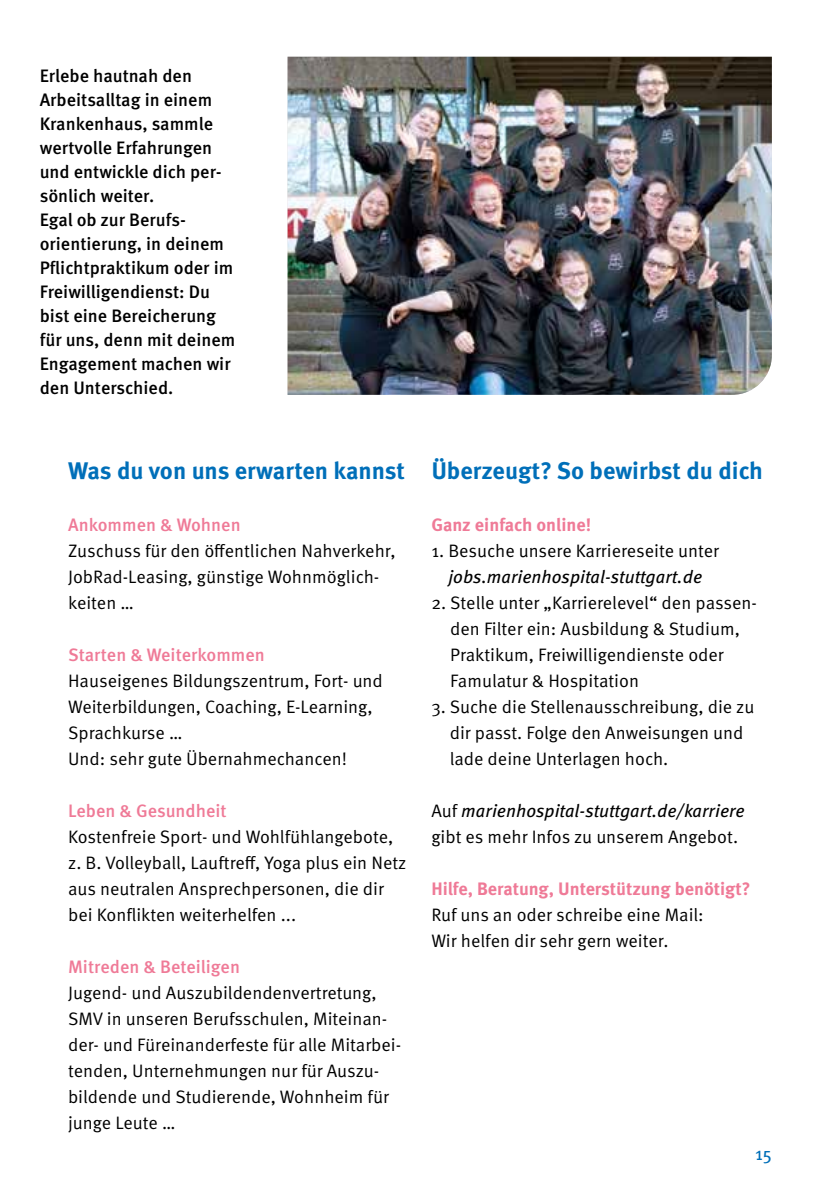
<style>
.page{position:relative;width:840px;height:1191px;background:#fff}
.page>*{position:absolute;margin:0;border:0;box-sizing:border-box;transform-origin:0 0}
.t1{font:700 24px "Meta Pro";color:#006fb9}
.t2{font:18px/26px "Meta Pro";color:#000}
.t3{font:500 18px/24px "Meta Pro";color:#000}
.t4{font:italic 18px/26px "Meta Pro";color:#000}
.t5{font:500 18px "Meta Pro";color:#ef7a97}
.t6{font:700 18px "Meta Pro";color:#ef7a97}
.t7{font:18px "Meta Pro";color:#006fb9}
.s1{font-style:normal}
</style>
<div class="page">
<img style="left:287px;top:57px;width:484px;height:338px">
<p class="t3" style="left:40px;top:64px;width:197px">Erlebe hautnah den<br>Arbeitsalltag in einem<br>Krankenhaus, sammle wertvolle Erfahrungen und entwickle dich per&shy;sönlich weiter.<br>Egal ob zur Berufs&shy;orientierung, in deinem<br>Pflichtpraktikum oder im<br>Freiwilligendienst: Du bist eine Bereicherung für uns, denn mit deinem<br>Engagement machen wir den Unterschied.</p>
<h1 class="t1" style="left:68px;top:455px;width:338px">Was du von uns erwarten kannst</h1>
<p class="t5" style="left:68px;top:513px;width:174px">Ankommen &amp; Wohnen</p>
<p class="t2" style="left:68px;top:537px;width:329px">Zuschuss für den öffentlichen Nahverkehr,<br>JobRad-Leasing, günstige Wohnmöglich&shy;keiten …</p>
<p class="t5" style="left:68px;top:643px;width:198px">Starten &amp; Weiterkommen</p>
<p class="t2" style="left:68px;top:667px;width:316px">Hauseigenes Bildungszentrum, Fort- und Weiterbildungen, Coaching, E-Learning, Sprachkurse …<br>Und: sehr gute Übernahmechancen!</p>
<p class="t5" style="left:68px;top:799px;width:160px">Leben &amp; Gesundheit</p>
<p class="t2" style="left:68px;top:823px;width:340px">Kostenfreie Sport- und Wohlfühlangebote, z. B. Volleyball, Lauftreff, Yoga plus ein Netz aus neutralen Ansprechpersonen, die dir bei Konflikten weiterhelfen ...</p>
<p class="t5" style="left:68px;top:955px;width:173px">Mitreden &amp; Beteiligen</p>
<p class="t2" style="left:68px;top:979px;width:334px">Jugend- und Auszubildendenvertretung, SMV in unseren Berufsschulen, Miteinan&shy;der- und Füreinanderfeste für alle Mitarbei&shy;tenden, Unternehmungen nur für Auszu&shy;bildende und Studierende, Wohnheim für junge Leute …</p>
<h1 class="t1" style="left:431px;top:455px;width:333px">Überzeugt? So bewirbst du dich</h1>
<p class="t6" style="left:431px;top:513px;width:161px">Ganz einfach online!</p>
<p class="t2" style="left:431px;top:537px;width:289px">1. Besuche unsere Karriereseite unter</p>
<p class="t4" style="left:448px;top:563px;width:255px">jobs.marienhospital-stuttgart.de</p>
<p class="t2" style="left:450px;top:589px;width:308px;text-indent:-19px">2. Stelle unter „Karrierelevel“ den passen&shy;den Filter ein: Ausbildung &amp; Studium, Praktikum, Freiwilligendienste oder Famulatur &amp; Hospitation</p>
<p class="t2" style="left:449px;top:693px;width:306px;text-indent:-18px">3. Suche die Stellenausschreibung, die zu dir passt. Folge den Anweisungen und lade deine Unterlagen hoch.</p>
<p class="t4" style="left:431px;top:797px;width:314px"><span class="s1">Auf</span> marienhospital-stuttgart.de/karriere <span class="s1">gibt es mehr Infos zu unserem Angebot.</span></p>
<p class="t6" style="left:431px;top:877px;width:320px">Hilfe, Beratung, Unterstützung benötigt?</p>
<p class="t2" style="left:431px;top:901px;width:274px">Ruf uns an oder schreibe eine Mail:<br>Wir helfen dir sehr gern weiter.</p>
<p class="t7" style="left:754px;top:1142px;width:18px">15</p>
</div>
